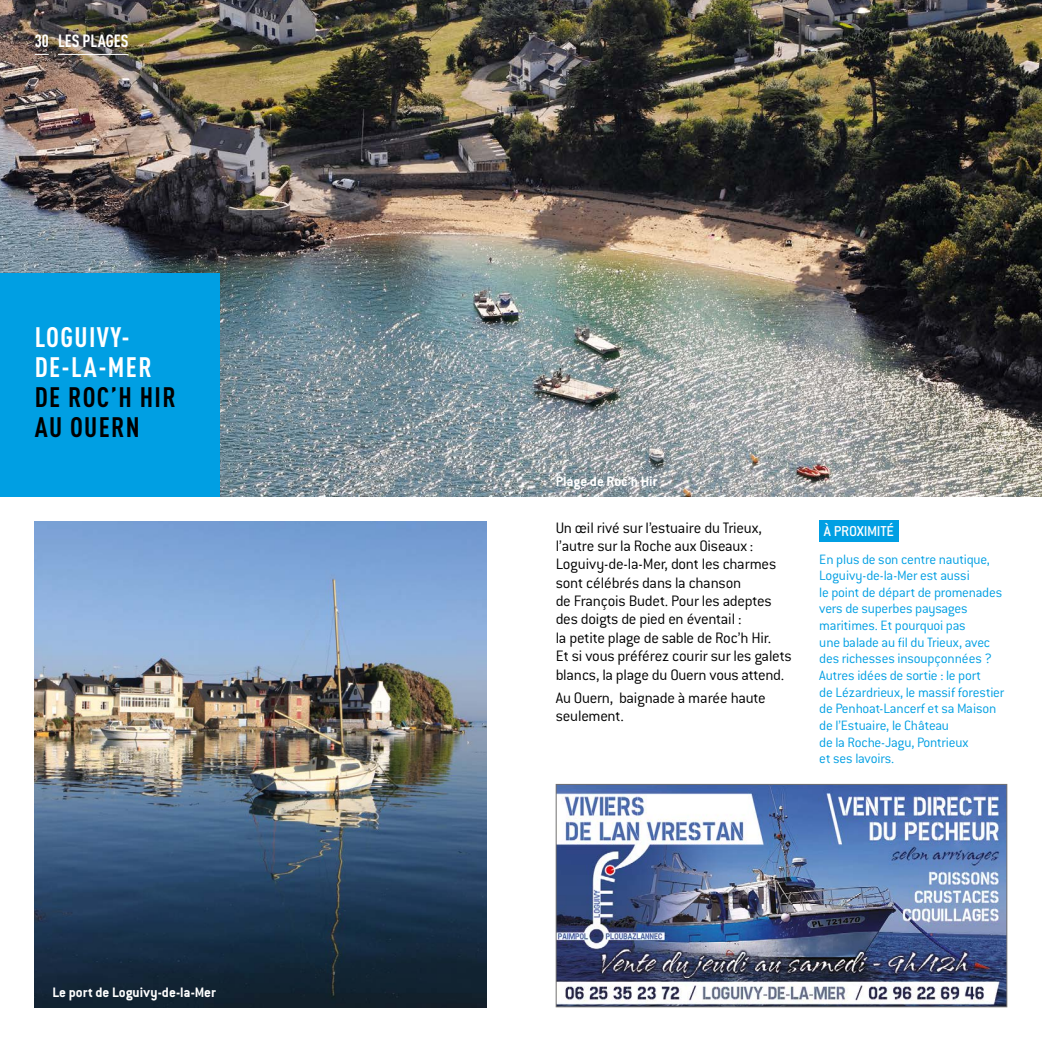
<style>
.page{position:relative;width:1042px;height:1042px;background:#fff}
.page>*{position:absolute;margin:0;border:0;box-sizing:border-box;transform-origin:0 0}
.t1{font:700 27.82px/29.9px "DIN Cond";letter-spacing:.05em;color:#fff}
.t2{font:700 27.82px/29.9px "DIN Cond";letter-spacing:.05em;color:#000}
.t3{font:700 17.5px "DIN Cond";color:#fff}
.t4{font:300 16.62px/18.4px "Conduit ITC";letter-spacing:-.015em;color:#000}
.t5{font:500 15.75px "Conduit ITC";letter-spacing:-.015em;color:#fff}
.t6{font:700 15.05px "Conduit ITC";color:#fff}
.t7{font:300 14.88px/16.6px "Conduit ITC";letter-spacing:-.015em;color:#009fe3}
</style>
<div class="page">
<img style="left:0;top:0;width:1042px;height:496px">
<img style="left:35px;top:521px;width:451px;height:486px">
<div style="left:0;top:273px;width:220px;height:223px;background:#009fe3"></div>
<div style="left:819px;top:520px;width:80px;height:22px;background:#009fe3"></div>
<hr style="left:58px;top:54px;width:70px;height:1px;background:#fff">
<svg style="left:35px;top:54px;width:14px;height:1px"></svg>
<img style="left:558px;top:786px;width:447px;height:219px">
<div style="left:556px;top:784px;width:451px;height:223px;border:1px solid #706f6f"></div>
<p class="t3" style="left:35px;top:31px;width:95px">30 LES PLAGES</p>
<h1 class="t1" style="left:35px;top:321px;width:118px">LOGUIVY-<br>DE-LA-MER</h1>
<h1 class="t2" style="left:35px;top:381px;width:142px">DE ROC’H HIR<br>AU OUERN</h1>
<p class="t6" style="left:53px;top:984px;width:165px">Le port de Loguivy-de-la-Mer</p>
<p class="t6" style="left:556px;top:473px;width:103px">Plage de Roc’h Hir</p>
<p class="t4" style="left:556px;top:518px;width:237px">Un œil rivé sur l’estuaire du Trieux, l’autre sur la Roche aux Oiseaux :<br>Loguivy-de-la-Mer, dont les charmes sont célébrés dans la chanson<br>de François Budet. Pour les adeptes des doigts de pied en éventail :<br>la petite plage de sable de Roc’h Hir.<br>Et si vous préférez courir sur les galets blancs, la plage du Ouern vous attend.</p>
<p class="t4" style="left:556px;top:688px;width:212px">Au Ouern, baignade à marée haute seulement.</p>
<p class="t5" style="left:824px;top:523px;width:72px">À PROXIMITÉ</p>
<p class="t7" style="left:819px;top:551px;width:186px">En plus de son centre nautique,<br>Loguivy-de-la-Mer est aussi<br>le point de départ de promenades vers de superbes paysages maritimes. Et pourquoi pas<br>une balade au fil du Trieux, avec des richesses insoupçonnées ?<br>Autres idées de sortie : le port<br>de Lézardrieux, le massif forestier de Penhoat-Lancerf et sa Maison de l’Estuaire, le Château<br>de la Roche-Jagu, Pontrieux<br>et ses lavoirs.</p>
</div>
